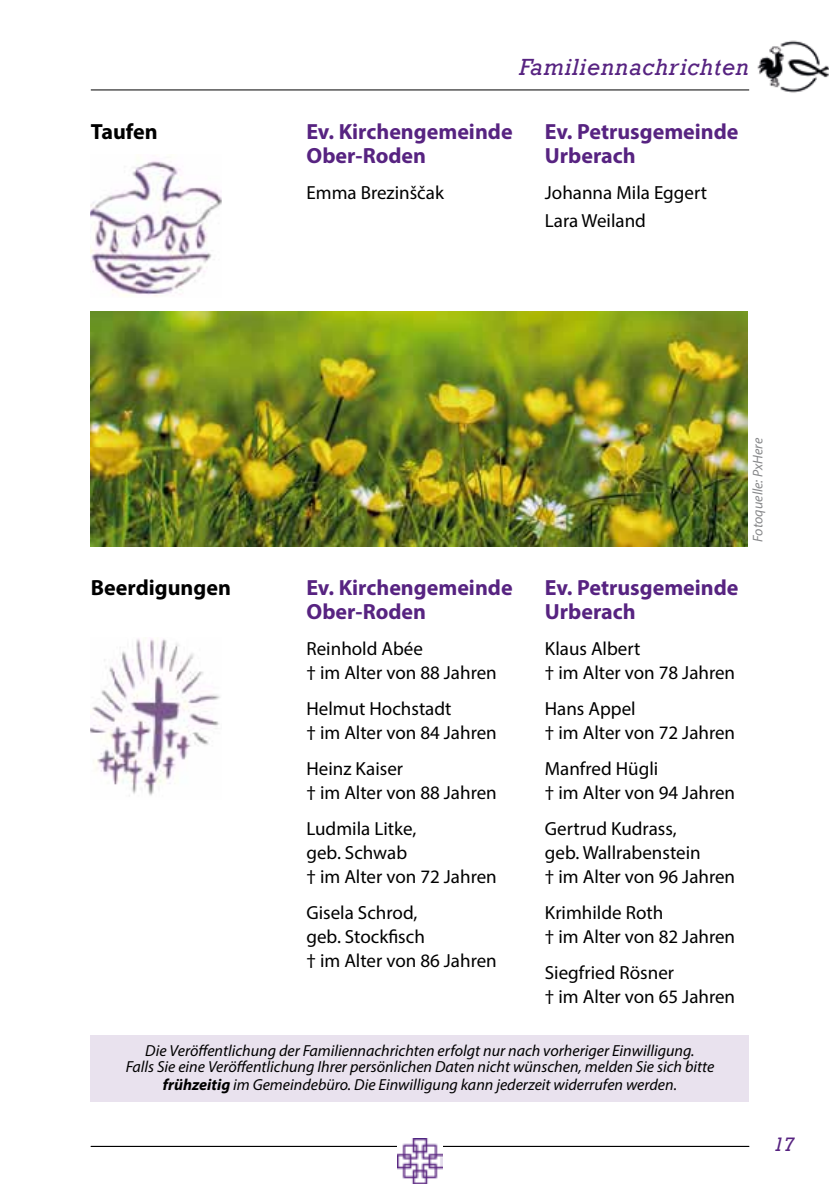
<style>
.page{position:relative;width:840px;height:1191px;background:#fff}
.page>*{position:absolute;margin:0;border:0;box-sizing:border-box;transform-origin:0 0}
.t1{font:italic 24px "Rockwell";letter-spacing:.03em;color:#572381}
.t2{font:700 22px/24px "Myriad Pro";color:#572381}
.t3{font:700 22px "Myriad Pro";color:#000}
.t4{font:italic 20px "Rockwell";color:#572381}
.t5{font:19px/24px "Myriad Pro";color:#000}
.t6{font:italic 16px/16px "Myriad Pro";color:#000;text-align:center}
.t7{font:italic 14px "Myriad Pro";color:#87888a}
.s1{font-weight:700}
</style>
<div class="page">
<hr style="left:91px;top:89px;width:657px;height:1px;background:#000">
<hr style="left:91px;top:1145px;width:657px;height:1px;background:#000">
<img style="left:757px;top:40px;width:71px;height:53px">
<img style="left:397px;top:1138px;width:45px;height:45px">
<div style="left:91px;top:1035px;width:657px;height:66px;background:#e9e2ee"></div>
<img style="left:91px;top:638px;width:129px;height:158px">
<img style="left:91px;top:161px;width:130px;height:135px">
<img style="left:91px;top:312px;width:656px;height:235px">
<p class="t3" style="left:91px;top:117px;width:68px">Taufen</p>
<p class="t1" style="left:519px;top:53px;width:231px">Familiennachrichten</p>
<p class="t2" style="left:306px;top:119px;width:207px">Ev. Kirchengemeinde<br>Ober-Roden</p>
<p class="t5" style="left:306px;top:180px;width:139px">Emma Brezinščak</p>
<p class="t2" style="left:544px;top:119px;width:195px">Ev. Petrusgemeinde<br>Urberach</p>
<p class="t5" style="left:544px;top:178px;width:164px;line-height:28px">Johanna Mila Eggert<br>Lara Weiland</p>
<p class="t3" style="left:91px;top:573px;width:141px">Beerdigungen</p>
<p class="t2" style="left:306px;top:575px;width:207px">Ev. Kirchengemeinde<br>Ober-Roden</p>
<p class="t5" style="left:306px;top:636px;width:192px">Reinhold Abée<br>† im Alter von 88 Jahren</p>
<p class="t5" style="left:306px;top:696px;width:192px">Helmut Hochstadt<br>† im Alter von 84 Jahren</p>
<p class="t5" style="left:306px;top:756px;width:192px">Heinz Kaiser<br>† im Alter von 88 Jahren</p>
<p class="t5" style="left:306px;top:816px;width:192px">Ludmila Litke,<br>geb. Schwab<br>† im Alter von 72 Jahren</p>
<p class="t5" style="left:306px;top:900px;width:192px">Gisela Schrod,<br>geb. Stockfisch<br>† im Alter von 86 Jahren</p>
<p class="t7" style="left:748px;top:541px;width:105px;rotate:-90deg">Fotoquelle: PxHere</p>
<p class="t2" style="left:544px;top:575px;width:195px">Ev. Petrusgemeinde<br>Urberach</p>
<p class="t5" style="left:544px;top:636px;width:192px">Klaus Albert<br>† im Alter von 78 Jahren</p>
<p class="t5" style="left:544px;top:696px;width:192px">Hans Appel<br>† im Alter von 72 Jahren</p>
<p class="t5" style="left:544px;top:756px;width:192px">Manfred Hügli<br>† im Alter von 94 Jahren</p>
<p class="t5" style="left:544px;top:816px;width:192px">Gertrud Kudrass,<br>geb. Wallrabenstein<br>† im Alter von 96 Jahren</p>
<p class="t5" style="left:544px;top:900px;width:192px">Krimhilde Roth<br>† im Alter von 82 Jahren</p>
<p class="t5" style="left:544px;top:960px;width:192px">Siegfried Rösner<br>† im Alter von 65 Jahren</p>
<p class="t6" style="left:126px;top:1042px;width:590px">Die Veröffentlichung der Familiennachrichten erfolgt nur nach vorheriger Einwilligung.<br>Falls Sie eine Veröffentlichung Ihrer persönlichen Daten nicht wünschen, melden Sie sich bitte</p>
<p class="t6" style="left:163px;top:1076px;width:515px"><span class="s1">frühzeitig</span> im Gemeindebüro. Die Einwilligung kann jederzeit widerrufen werden.</p>
<p class="t4" style="left:772px;top:1132px;width:23px">17</p>
</div>
